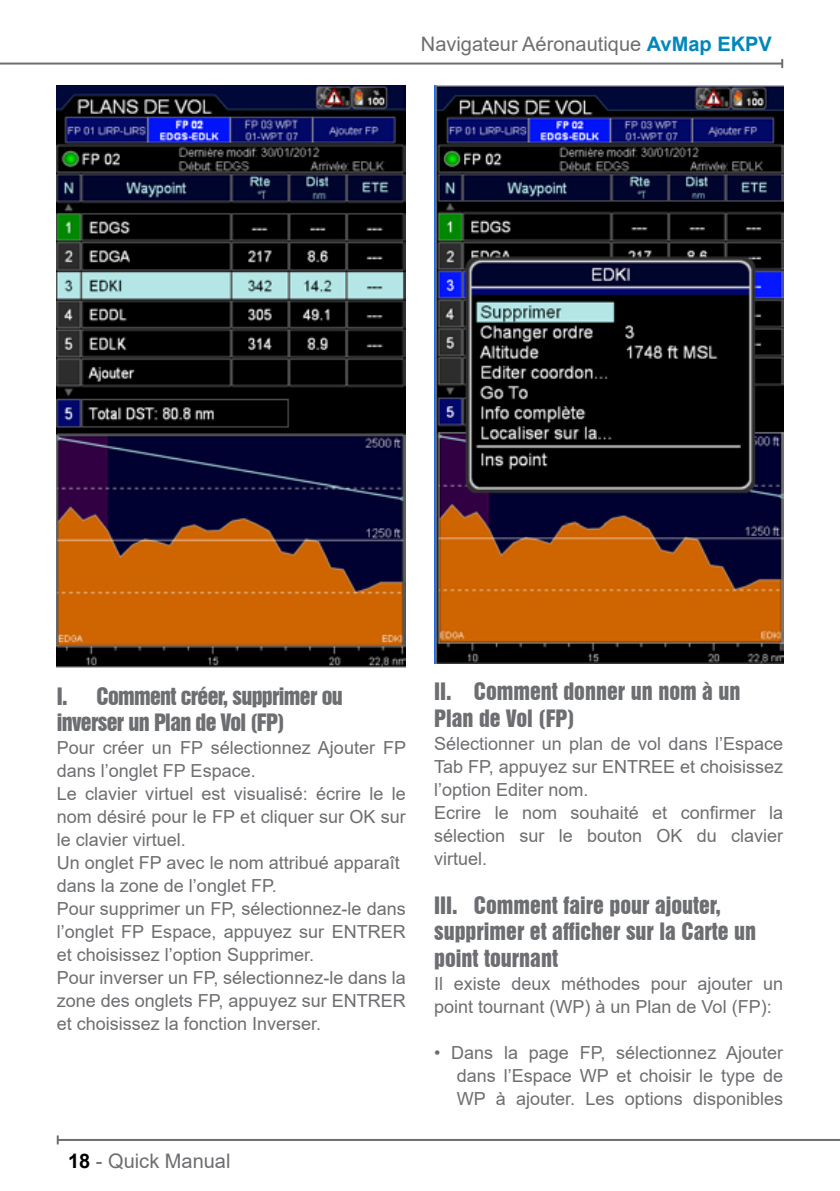
<style>
.page{position:relative;width:840px;height:1191px;background:#fff}
.page>*{position:absolute;margin:0;border:0;box-sizing:border-box;transform-origin:0 0}
.t1{font:22px/26.4px "Swiss 921 BT Regular A";color:#6d6e71}
.t2{font:22px/26.4px "Swiss 921 BT Regular A";letter-spacing:-.03em;color:#6d6e71}
.t3{font:20px "Arial";color:#6d6e71}
.t4{font:18px/23px "Arial";color:#6d6e71}
.s1{font-weight:700;color:#0087ba}
.s2{font-weight:700;color:#000}
</style>
<div class="page">
<hr style="left:0;top:63px;width:781px;height:2px;background:#6d6e71">
<hr style="left:58px;top:1139px;width:781px;height:2px;background:#6d6e71">
<svg style="left:57px;top:1135px;width:2px;height:9px"></svg>
<img style="left:57px;top:85px;width:348px;height:582px">
<img style="left:434px;top:85px;width:348px;height:578px">
<p class="t3" style="left:420px;top:31px;width:352px">Navigateur Aéronautique <span class="s1">AvMap EKPV</span></p>
<p class="t2" style="left:57px;top:682px;width:287px">I. Comment créer, supprimer ou inverser un Plan de Vol (FP)</p>
<p class="t4" style="left:57px;top:736px;width:350px">Pour créer un FP sélectionnez Ajouter FP dans l’onglet FP Espace.<br>Le clavier virtuel est visualisé: écrire le le nom désiré pour le FP et cliquer sur OK sur le clavier virtuel.<br>Un onglet FP avec le nom attribué apparaît dans la zone de l’onglet FP.<br>Pour supprimer un FP, sélectionnez-le dans l’onglet FP Espace, appuyez sur ENTRER et choisissez l’option Supprimer.<br>Pour inverser un FP, sélectionnez-le dans la zone des onglets FP, appuyez sur ENTRER et choisissez la fonction Inverser.</p>
<p class="t3" style="left:68px;top:1147px;width:164px"><span class="s2">18</span> - Quick Manual</p>
<p class="t1" style="left:434px;top:678px;width:307px">II. Comment donner un nom à un<br>Plan de Vol (FP)</p>
<p class="t4" style="left:434px;top:731px;width:350px">Sélectionner un plan de vol dans l’Espace<br>Tab FP, appuyez sur ENTREE et choisissez l’option Editer nom.<br>Ecrire le nom souhaité et confirmer la sélection sur le bouton OK du clavier virtuel.</p>
<p class="t1" style="left:434px;top:892px;width:323px">III. Comment faire pour ajouter, supprimer et afficher sur la Carte un point tournant</p>
<p class="t4" style="left:434px;top:972px;width:350px">Il existe deux méthodes pour ajouter un point tournant (WP) à un Plan de Vol (FP):</p>
<p class="t4" style="left:456px;top:1041px;width:327px;text-align:justify;text-indent:-23px">• Dans la page FP, sélectionnez Ajouter dans l’Espace WP et choisir le type de WP à ajouter. Les options disponibles</p>
</div>
